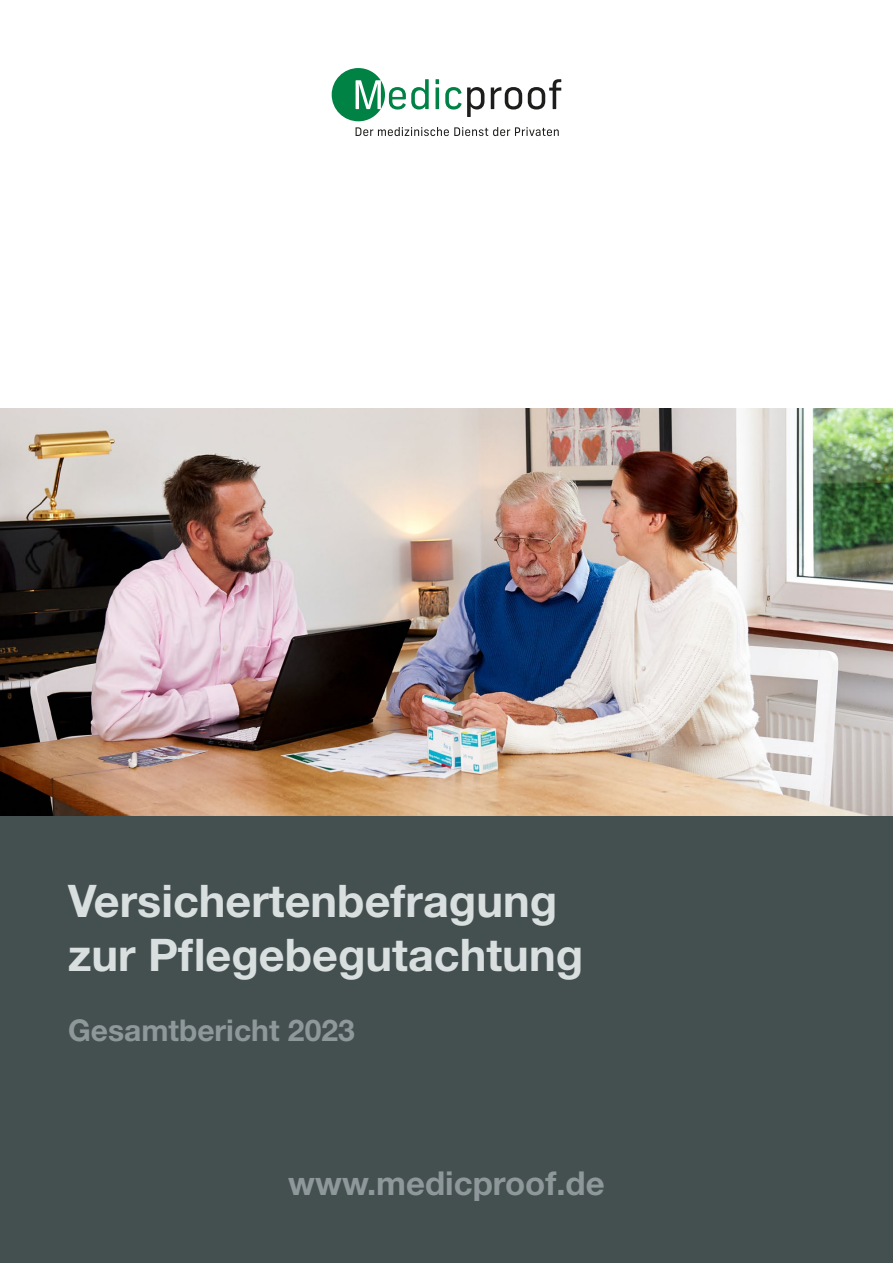
<style>
.page{position:relative;width:893px;height:1263px;background:#fff}
.page>*{position:absolute;margin:0;border:0;box-sizing:border-box;transform-origin:0 0}
.t1{font:700 45px/54px "Helvetica Neue LT Std";color:#d9dede}
.t2{font:700 33px "Helvetica Neue LT Std";color:#8e989a}
.t3{font:700 30px "Helvetica Neue LT Std";color:#8e989a}
</style>
<div class="page">
<img style="left:0;top:408px;width:893px;height:408px">
<div style="left:0;top:816px;width:893px;height:447px;background:#444f50"></div>
<svg style="left:356px;top:127px;width:203px;height:9px"></svg>
<hr style="left:436px;top:87px;width:3px;height:22px;background:#008244">
<svg style="left:436px;top:79px;width:3px;height:5px"></svg>
<svg style="left:445px;top:87px;width:39px;height:30px"></svg>
<svg style="left:491px;top:87px;width:31px;height:23px"></svg>
<svg style="left:528px;top:79px;width:33px;height:31px"></svg>
<svg style="left:332px;top:68px;width:97px;height:53px"></svg>
<p class="t1" style="left:68px;top:873px;width:517px">Versichertenbefragung zur Pflegebegutachtung</p>
<p class="t3" style="left:68px;top:1011px;width:288px">Gesamtbericht 2023</p>
<p class="t2" style="left:288px;top:1163px;width:318px">www.medicproof.de</p>
</div>
